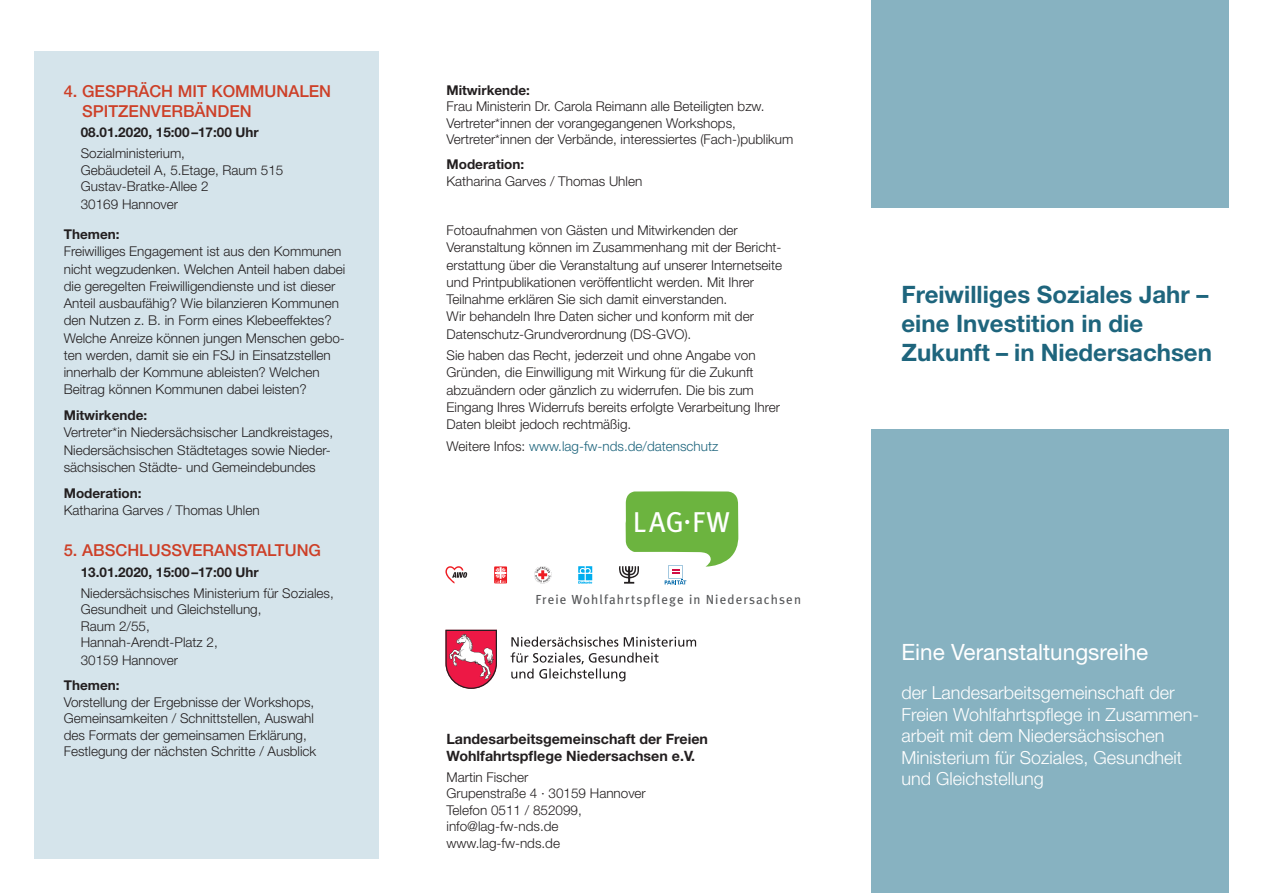
<style>
.page{position:relative;width:1263px;height:893px;background:#fff}
.page>*{position:absolute;margin:0;border:0;box-sizing:border-box;transform-origin:0 0}
.t1{font:28.8px "Meta Plus Book Caps";color:#fff}
.t2{font:700 24px/28.8px "Helvetica Neue LT Std";color:#1e657d}
.t3{font:22.5px "Helvetica Neue LT Std";color:#fff}
.t4{font:300 18px/21.6px "Helvetica Neue LT Std";color:#fff}
.t5{font:500 16.5px/19.8px "Helvetica Neue LT Std";color:#cd3f27}
.t6{font:700 14.25px/17.1px "Helvetica Neue LT Std";color:#231f20}
.t7{font:300 13.5px/17.2px "Helvetica Neue LT Std";color:#231f20}
.t8{font:700 13.5px "Helvetica Neue LT Std";color:#231f20}
.t9{font:300 13.5px "Helvetica Neue LT Std";color:#1e657d}
.t10{font:13.05px "Meta Plus";letter-spacing:.085em;color:#57585a}
.s1{color:#231f20}
</style>
<div class="page">
<div style="left:34px;top:51px;width:344px;height:808px;background:#d5e4eb"></div>
<div style="left:872px;top:0;width:357px;height:207px;background:#87b2c1"></div>
<div style="left:872px;top:429px;width:357px;height:464px;background:#87b2c1"></div>
<svg style="left:510px;top:637px;width:186px;height:44px"></svg>
<svg style="left:445px;top:630px;width:52px;height:59px"></svg>
<svg style="left:534px;top:566px;width:17px;height:17px"></svg>
<svg style="left:445px;top:566px;width:22px;height:18px"></svg>
<svg style="left:619px;top:491px;width:119px;height:93px"></svg>
<svg style="left:578px;top:566px;width:14px;height:18px"></svg>
<svg style="left:494px;top:566px;width:13px;height:18px"></svg>
<svg style="left:494px;top:566px;width:13px;height:17px"></svg>
<svg style="left:495px;top:567px;width:11px;height:16px"></svg>
<p class="t5" style="left:82px;top:81px;width:251px;text-indent:-18px">4. GESPRÄCH MIT KOMMUNALEN<br>SPITZENVERBÄNDEN</p>
<p class="t8" style="left:81px;top:124px;width:180px">08.01.2020, 15:00–17:00 Uhr</p>
<p class="t7" style="left:81px;top:145px;width:204px;line-height:16.5px">Sozialministerium,<br>Gebäudeteil A, 5.Etage, Raum 515<br>Gustav-Bratke-Allee 2</p>
<p class="t7" style="left:81px;top:195px;width:99px">30169 Hannover</p>
<p class="t8" style="left:64px;top:226px;width:57px">Themen:</p>
<p class="t7" style="left:64px;top:243px;width:283px">Freiwilliges Engagement ist aus den Kommunen nicht wegzudenken. Welchen Anteil haben dabei die geregelten Freiwilligendienste und ist dieser Anteil ausbaufähig? Wie bilanzieren Kommunen den Nutzen z. B. in Form eines Klebeeffektes?<br>Welche Anreize können jungen Menschen gebo&shy;ten werden, damit sie ein FSJ in Einsatzstellen innerhalb der Kommune ableisten? Welchen Beitrag können Kommunen dabei leisten?</p>
<p class="t8" style="left:64px;top:407px;width:85px">Mitwirkende:</p>
<p class="t7" style="left:64px;top:424px;width:271px">Vertreter*in Niedersächsischer Landkreistages,<br>Niedersächsischen Städtetages sowie Nieder&shy;sächsischen Städte- und Gemeindebundes</p>
<p class="t8" style="left:64px;top:485px;width:79px">Moderation:</p>
<p class="t7" style="left:64px;top:501px;width:197px">Katharina Garves / Thomas Uhlen</p>
<p class="t5" style="left:64px;top:540px;width:257px">5. ABSCHLUSSVERANSTALTUNG</p>
<p class="t8" style="left:81px;top:564px;width:180px">13.01.2020, 15:00–17:00 Uhr</p>
<p class="t7" style="left:81px;top:584px;width:255px;line-height:16.5px">Niedersächsisches Ministerium für Soziales,<br>Gesundheit und Gleichstellung,<br>Raum 2/55,<br>Hannah-Arendt-Platz 2,</p>
<p class="t7" style="left:81px;top:651px;width:99px">30159 Hannover</p>
<p class="t8" style="left:64px;top:677px;width:57px">Themen:</p>
<p class="t7" style="left:64px;top:693px;width:254px;line-height:16.5px">Vorstellung der Ergebnisse der Workshops, Gemeinsamkeiten / Schnittstellen, Auswahl des Formats der gemeinsamen Erklärung, Festlegung der nächsten Schritte / Ausblick</p>
<p class="t8" style="left:446px;top:82px;width:85px">Mitwirkende:</p>
<p class="t7" style="left:446px;top:98px;width:348px;line-height:16.5px">Frau Ministerin Dr. Carola Reimann alle Beteiligten bzw.<br>Vertreter*innen der vorangegangenen Workshops,<br>Vertreter*innen der Verbände, interessiertes (Fach-)publikum</p>
<p class="t8" style="left:446px;top:156px;width:79px">Moderation:</p>
<p class="t7" style="left:446px;top:172px;width:197px">Katharina Garves / Thomas Uhlen</p>
<p class="t7" style="left:446px;top:221px;width:337px">Fotoaufnahmen von Gästen und Mitwirkenden der Veranstaltung können im Zusammenhang mit der Bericht&shy;erstattung über die Veranstaltung auf unserer Internetseite und Printpublikationen veröffentlicht werden. Mit Ihrer Teilnahme erklären Sie sich damit einverstanden.<br>Wir behandeln Ihre Daten sicher und konform mit der Datenschutz-Grundverordnung (DS-GVO).</p>
<p class="t7" style="left:446px;top:346px;width:335px">Sie haben das Recht, jederzeit und ohne Angabe von Gründen, die Einwilligung mit Wirkung für die Zukunft abzuändern oder gänzlich zu widerrufen. Die bis zum Eingang Ihres Widerrufs bereits erfolgte Verarbeitung Ihrer Daten bleibt jedoch rechtmäßig.</p>
<p class="t9" style="left:446px;top:437px;width:273px"><span class="s1">Weitere Infos:</span> www.lag-fw-nds.de/datenschutz</p>
<h1 class="t1" style="left:633px;top:505px;width:99px">L A G·FW</h1>
<p class="t10" style="left:535px;top:592px;width:267px">Freie Wohlfahrtspflege in Niedersachsen</p>
<p class="t6" style="left:446px;top:730px;width:263px">Landesarbeitsgemeinschaft der Freien<br>Wohlfahrtspflege Niedersachsen e.V.</p>
<p class="t7" style="left:446px;top:768px;width:201px;line-height:16.5px">Martin Fischer<br>Grupenstraße 4 · 30159 Hannover<br>Telefon 0511 / 852099, info@lag-fw-nds.de www.lag-fw-nds.de</p>
<h2 class="t2" style="left:901px;top:280px;width:312px">Freiwilliges Soziales Jahr – eine Investition in die<br>Zukunft – in Niedersachsen</h2>
<h3 class="t3" style="left:901px;top:639px;width:248px">Eine Veranstaltungsreihe</h3>
<h3 class="t4" style="left:901px;top:681px;width:299px">der Landesarbeitsgemeinschaft der Freien Wohlfahrtspflege in Zusammen&shy;arbeit mit dem Niedersächsischen Ministerium für Soziales, Gesundheit und Gleichstellung</h3>
</div>
